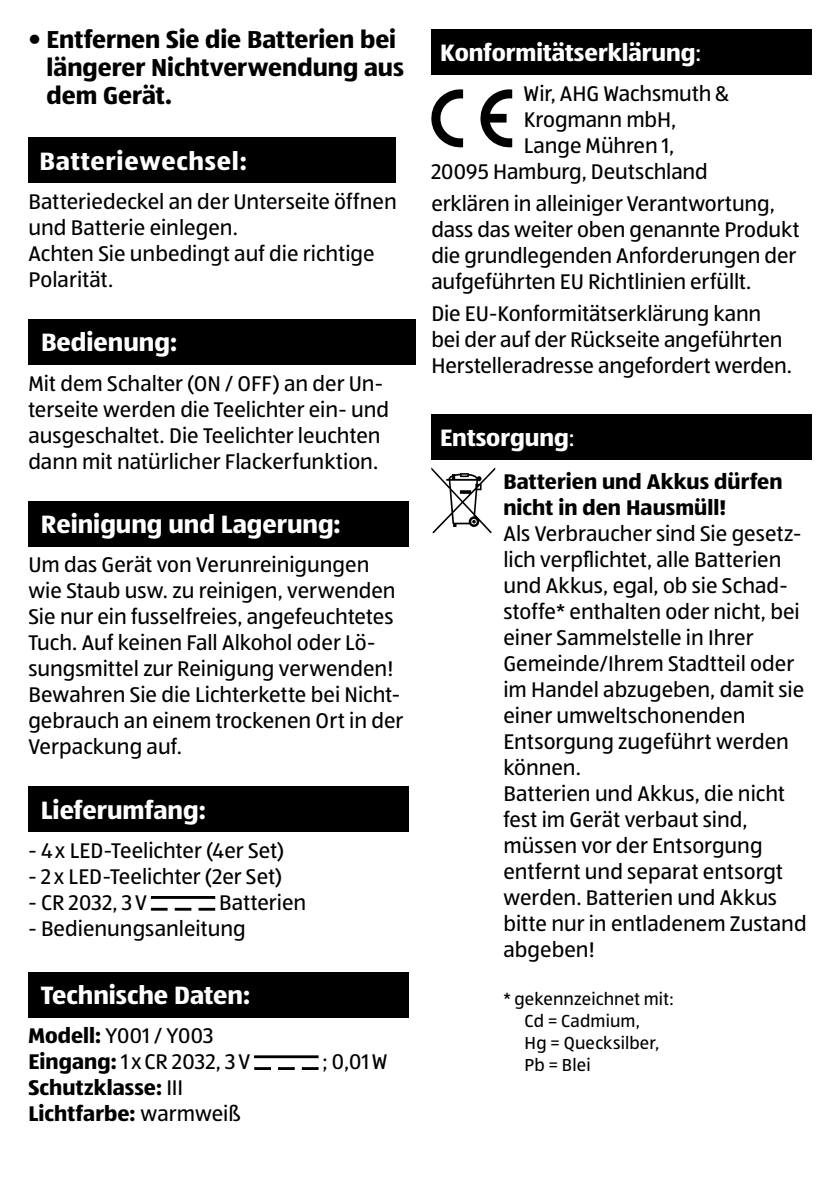
<style>
.page{position:relative;width:840px;height:1191px;background:#fff}
.page>*{position:absolute;margin:0;border:0;box-sizing:border-box;transform-origin:0 0}
.t1{font:700 26px "ALDISUEDOT";color:#fff}
.t2{font:700 26px "ALDISUEDOT";letter-spacing:.03em;color:#fff}
.t3{font:700 25.4px/28px "ALDISUEDOT";color:#000}
.t4{font:700 24.6px "ALDISUEDOT";color:#fff}
.t5{font:22px/26px "ALDISUEDOT";color:#000}
.t6{font:700 22px/26px "ALDISUEDOT";letter-spacing:.005em;color:#000}
.t7{font:18px/22px "ALDISUEDOT";letter-spacing:.01em;color:#000}
.s1{font-weight:700}
.s2{font-weight:400}
</style>
<div class="page">
<div style="left:28px;top:137px;width:367px;height:45px;background:#000"></div>
<div style="left:28px;top:319px;width:387px;height:45px;background:#000"></div>
<div style="left:28px;top:501px;width:380px;height:45px;background:#000"></div>
<div style="left:28px;top:787px;width:380px;height:45px;background:#000"></div>
<svg style="left:175px;top:908px;width:16px;height:2px"></svg>
<svg style="left:151px;top:908px;width:16px;height:2px"></svg>
<svg style="left:199px;top:908px;width:16px;height:2px"></svg>
<div style="left:151px;top:896px;width:64px;height:2px;border:1px solid #000"></div>
<div style="left:28px;top:972px;width:380px;height:45px;background:#000"></div>
<svg style="left:278px;top:1067px;width:16px;height:2px"></svg>
<svg style="left:254px;top:1067px;width:16px;height:2px"></svg>
<svg style="left:302px;top:1067px;width:16px;height:2px"></svg>
<div style="left:254px;top:1055px;width:64px;height:2px;border:1px solid #000"></div>
<div style="left:431px;top:30px;width:380px;height:45px;background:#000"></div>
<svg style="left:431px;top:89px;width:32px;height:58px"></svg>
<svg style="left:480px;top:89px;width:32px;height:58px"></svg>
<div style="left:431px;top:414px;width:380px;height:45px;background:#000"></div>
<svg style="left:431px;top:467px;width:64px;height:66px"></svg>
<p class="t3" style="left:47px;top:25px;width:359px;text-indent:-18px">• Entfernen Sie die Batterien bei längerer Nichtverwendung aus dem Gerät.</p>
<p class="t2" style="left:39px;top:143px;width:209px">Batteriewechsel:</p>
<p class="t5" style="left:28px;top:188px;width:369px">Batteriedeckel an der Unterseite öffnen und Batterie einlegen.<br>Achten Sie unbedingt auf die richtige<br>Polarität.</p>
<p class="t1" style="left:41px;top:325px;width:137px">Bedienung:</p>
<p class="t5" style="left:28px;top:369px;width:362px">Mit dem Schalter (ON / OFF) an der Un&shy;terseite werden die Teelichter ein- und ausgeschaltet. Die Teelichter leuchten dann mit natürlicher Flackerfunktion.</p>
<p class="t1" style="left:41px;top:506px;width:301px">Reinigung und Lagerung:</p>
<p class="t5" style="left:28px;top:551px;width:376px">Um das Gerät von Verunreinigungen wie Staub usw. zu reinigen, verwenden Sie nur ein fusselfreies, angefeuchtetes Tuch. Auf keinen Fall Alkohol oder Lö&shy;sungsmittel zur Reinigung verwenden!<br>Bewahren Sie die Lichterkette bei Nicht&shy;gebrauch an einem trockenen Ort in der Verpackung auf.</p>
<p class="t1" style="left:41px;top:792px;width:166px">Lieferumfang:</p>
<p class="t5" style="left:28px;top:837px;width:257px">- 4x LED-Teelichter (4er Set)</p>
<p class="t5" style="left:28px;top:863px;width:255px">- 2 x LED-Teelichter (2er Set)</p>
<p class="t5" style="left:28px;top:889px;width:120px">- CR 2032, 3V</p>
<p class="t5" style="left:219px;top:889px;width:89px">Batterien</p>
<p class="t5" style="left:28px;top:915px;width:219px">- Bedienungsanleitung</p>
<p class="t1" style="left:41px;top:977px;width:210px">Technische Daten:</p>
<p class="t5" style="left:28px;top:1022px;width:223px"><span class="s1">Modell:</span> Y001 / Y003<br><span class="s1">Eingang:</span> 1 xCR 2032, 3V</p>
<p class="t6" style="left:28px;top:1074px;width:214px">Schutzklasse: <span class="s2">III<br></span>Lichtfarbe: <span class="s2">warmweiß</span></p>
<p class="t5" style="left:322px;top:1048px;width:67px">; 0,01W</p>
<p class="t4" style="left:440px;top:36px;width:263px">Konformitätserklärung<span class="s2">:</span></p>
<p class="t5" style="left:523px;top:80px;width:206px">Wir, AHG Wachsmuth &amp;</p>
<p class="t5" style="left:523px;top:106px;width:154px">Krogmann mbH,</p>
<p class="t5" style="left:523px;top:132px;width:152px">Lange Mühren 1,</p>
<p class="t5" style="left:431px;top:158px;width:278px">20095 Hamburg, Deutschland</p>
<p class="t5" style="left:431px;top:190px;width:369px">erklären in alleiniger Verantwortung, dass das weiter oben genannte Produkt die grundlegenden Anforderungen der aufgeführten EU Richtlinien erfüllt.</p>
<p class="t5" style="left:431px;top:299px;width:362px">Die EU-Konformitätserklärung kann bei der auf der Rückseite angeführten<br>Herstelleradresse angefordert werden.</p>
<p class="t4" style="left:440px;top:420px;width:136px">Entsorgung<span class="s2">:</span></p>
<p class="t6" style="left:503px;top:468px;width:280px">Batterien und Akkus dürfen nicht in den Hausmüll!</p>
<p class="t5" style="left:503px;top:520px;width:304px">Als Verbraucher sind Sie gesetz&shy;lich verpflichtet, alle Batterien und Akkus, egal, ob sie Schad&shy;stoffe* enthalten oder nicht, bei einer Sammelstelle in Ihrer<br>Gemeinde/Ihrem Stadtteil oder im Handel abzugeben, damit sie einer umweltschonenden<br>Entsorgung zugeführt werden können.<br>Batterien und Akkus, die nicht fest im Gerät verbaut sind, müssen vor der Entsorgung entfernt und separat entsorgt werden. Batterien und Akkus bitte nur in entladenem Zustand abgeben!</p>
<p class="t7" style="left:524px;top:987px;width:150px;text-indent:-21px">* gekennzeichnet mit:<br>Cd = Cadmium,<br>Hg = Quecksilber,<br>Pb = Blei</p>
</div>
